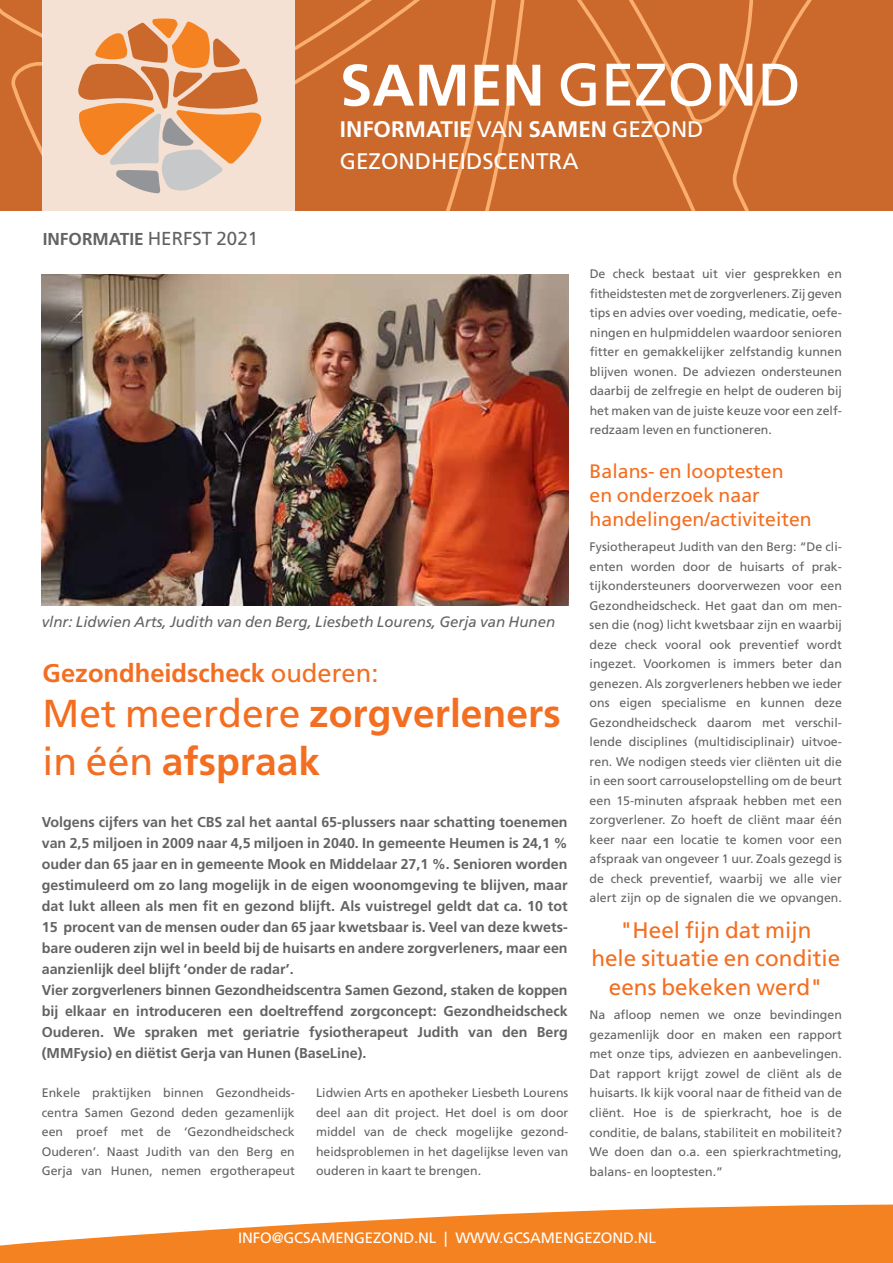
<style>
.page{position:relative;width:893px;height:1263px;background:#fff}
.page>*{position:absolute;margin:0;border:0;box-sizing:border-box;transform-origin:0 0}
.t1{font:60px "Frutiger LT Std";color:#fff}
.t2{font:700 39px/48px "Frutiger LT Std";color:#f36e21}
.t3{font:700 25.5px "Frutiger LT Std";color:#f36e21}
.t4{font:22.5px/28.5px "Frutiger LT Std";color:#f36e21;text-align:center}
.t5{font:22.5px/31.5px "Frutiger LT Std";color:#fff}
.t6{font:19.5px/24px "Frutiger LT Std";color:#f36e21}
.t7{font:700 17.25px "Frutiger LT Std";color:#636366}
.t8{font:italic 15px "Frutiger LT Std";color:#636366}
.t9{font:15px "Frutiger LT Std";letter-spacing:-.01em;color:#fff}
.t10{font:700 14.25px/21px "Frutiger LT Std";color:#636366}
.t11{font:12.3px/19.5px "Frutiger LT Std";color:#636366;text-align:justify}
.s1{font-weight:400;font-size:18.75px}
.s2{font-weight:700;font-size:58.5px}
.s3{font-weight:700}
.s4{font-weight:400}
</style>
<div class="page">
<div style="left:460px;top:0;width:126px;height:211px;background:#cb692c"></div>
<div style="left:586px;top:0;width:307px;height:211px;background:#cb692c"></div>
<svg style="left:0;top:1204px;width:893px;height:59px;fill:#f58220"></svg>
<svg style="left:0;top:0;width:460px;height:211px;background:#dc9a6e"></svg>
<img style="left:42px;top:274px;width:526px;height:332px">
<h3 class="t7" style="left:43px;top:229px;width:217px">INFORMATIE <span class="s1">HERFST 2021</span></h3>
<h1 class="t1" style="left:340px;top:49px;width:463px"><span class="s2">SAMEN</span> GEZOND</h1>
<h3 class="t5" style="left:340px;top:114px;width:365px"><span class="s3">INFORMATIE</span> VAN <span class="s3">SAMEN</span> GEZOND<br>GEZONDHEIDSCENTRA</h3>
<p class="t8" style="left:42px;top:613px;width:515px">vlnr: Lidwien Arts, Judith van den Berg, Liesbeth Lourens, Gerja van Hunen</p>
<h3 class="t3" style="left:43px;top:658px;width:337px">Gezondheidscheck <span class="s4">ouderen:</span></h3>
<h2 class="t2" style="left:43px;top:689px;width:519px"><span class="s4">Met meerdere</span> zorgverleners <span class="s4">in één</span> afspraak</h2>
<p class="t10" style="left:42px;top:811px;width:527px">Volgens cijfers van het CBS zal het aantal 65-plussers naar schatting toenemen van 2,5 miljoen in 2009 naar 4,5 miljoen in 2040. In gemeente Heumen is 24,1 % ouder dan 65 jaar en in gemeente Mook en Middelaar 27,1 %. Senioren worden gestimuleerd om zo lang mogelijk in de eigen woonomgeving te blijven, maar dat lukt alleen als men fit en gezond blijft. Als vuistregel geldt dat ca. 10 tot 15 procent van de mensen ouder dan 65 jaar kwetsbaar is. Veel van deze kwets&shy;bare ouderen zijn wel in beeld bij de huisarts en andere zorgverleners, maar een aanzienlijk deel blijft ‘onder de radar’.<br>Vier zorgverleners binnen Gezondheidscentra Samen Gezond, staken de koppen bij elkaar en introduceren een doeltreffend zorgconcept: Gezondheidscheck Ouderen. We spraken met geriatrie fysiotherapeut Judith van den Berg (MMFysio) en diëtist Gerja van Hunen (BaseLine).</p>
<p class="t11" style="left:42px;top:1083px;width:255px">Enkele praktijken binnen Gezondheids&shy;centra Samen Gezond deden gezamenlijk een proef met de ‘Gezondheidscheck Ouderen’. Naast Judith van den Berg en Gerja van Hunen, nemen ergotherapeut</p>
<p class="t11" style="left:316px;top:1083px;width:254px">Lidwien Arts en apotheker Liesbeth Lourens deel aan dit project. Het doel is om door middel van de check mogelijke gezond&shy;heidsproblemen in het dagelijkse leven van ouderen in kaart te brengen.</p>
<p class="t11" style="left:590px;top:264px;width:254px">De check bestaat uit vier gesprekken en fitheidstesten met de zorgverleners. Zij geven tips en advies over voeding, medicatie, oefe&shy;ningen en hulpmiddelen waardoor senioren fitter en gemakkelijker zelfstandig kunnen blijven wonen. De adviezen ondersteunen daarbij de zelfregie en helpt de ouderen bij het maken van de juiste keuze voor een zelf&shy;redzaam leven en functioneren.</p>
<h3 class="t6" style="left:590px;top:459px;width:224px">Balans- en looptesten<br>en onderzoek naar handelingen/activiteiten</h3>
<p class="t11" style="left:590px;top:537px;width:254px">Fysiotherapeut Judith van den Berg: “De cli&shy;ënten worden door de huisarts of prak&shy;tijkondersteuners doorverwezen voor een Gezondheidscheck. Het gaat dan om men&shy;sen die (nog) licht kwetsbaar zijn en waarbij deze check vooral ook preventief wordt ingezet. Voorkomen is immers beter dan genezen. Als zorgverleners hebben we ieder ons eigen specialisme en kunnen deze Gezondheidscheck daarom met verschil&shy;lende disciplines (multidisciplinair) uitvoe&shy;ren. We nodigen steeds vier cliënten uit die in een soort carrouselopstelling om de beurt een 15-minuten afspraak hebben met een zorgverlener. Zo hoeft de cliënt maar één keer naar een locatie te komen voor een afspraak van ongeveer 1 uur. Zoals gezegd is de check preventief, waarbij we alle vier alert zijn op de signalen die we opvangen.</p>
<h3 class="t4" style="left:591px;top:916px;width:250px">"Heel fijn dat mijn<br>hele situatie en conditie eens bekeken werd"</h3>
<p class="t11" style="left:590px;top:1005px;width:254px">Na afloop nemen we onze bevindingen gezamenlijk door en maken een rapport met onze tips, adviezen en aanbevelingen.<br>Dat rapport krijgt zowel de cliënt als de huisarts. Ik kijk vooral naar de fitheid van de cliënt. Hoe is de spierkracht, hoe is de conditie, de balans, stabiliteit en mobiliteit?<br>We doen dan o.a. een spierkrachtmeting, balans- en looptesten.”</p>
<p class="t9" style="left:238px;top:1228px;width:419px">INFO@GCSAMENGEZOND.NL | WWW.GCSAMENGEZOND.NL</p>
</div>
